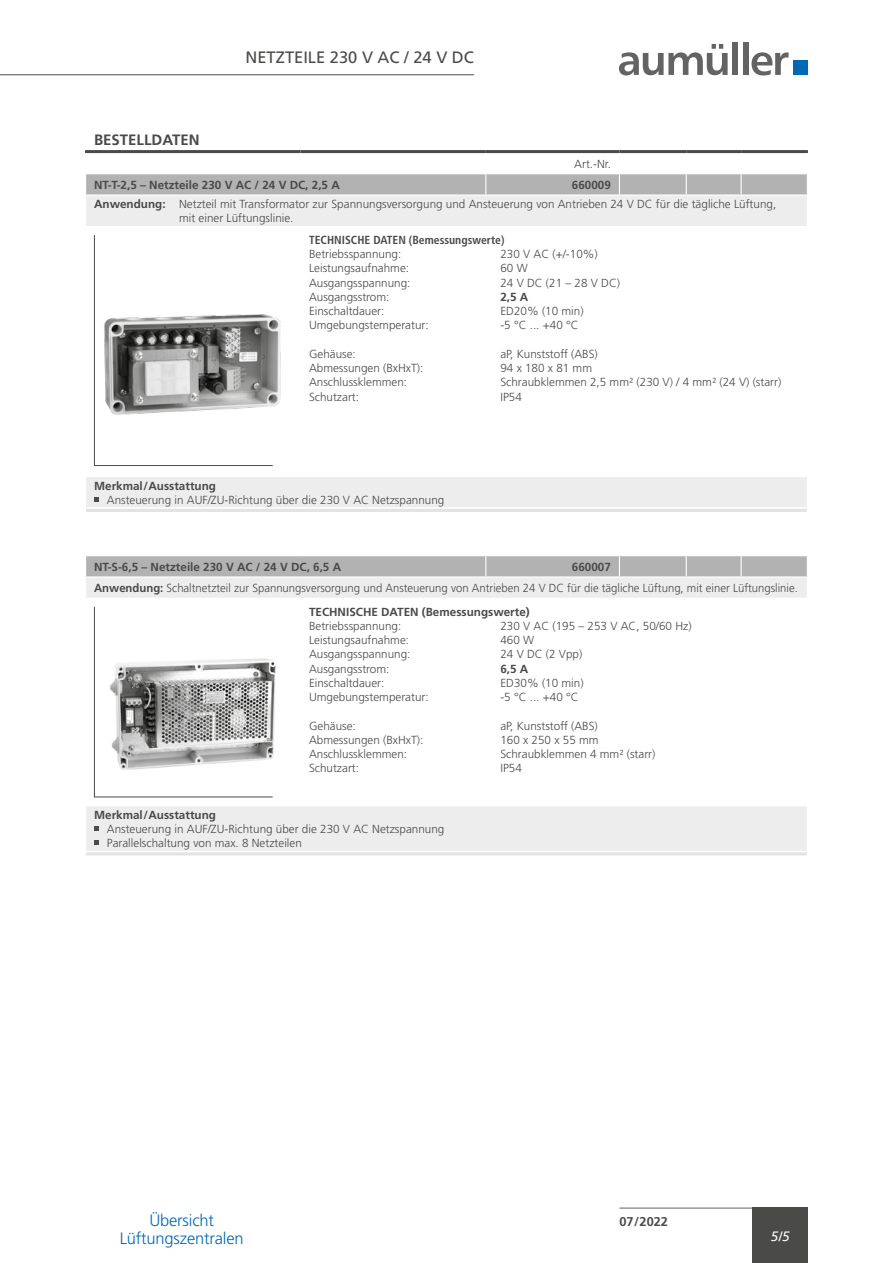
<style>
.page{position:relative;width:893px;height:1263px;background:#fff}
.page>*{position:absolute;margin:0;border:0;box-sizing:border-box;transform-origin:0 0}
.t1{font:300 16.5px/18px "Frutiger LT Std";letter-spacing:-.01em;color:#0069b4;text-align:center}
.t2{font:16.5px "Frutiger LT Std";color:#4a4a49}
.t3{font:700 15px "Frutiger LT Std";color:#4a4a49}
.t4{font:italic 13.5px "Frutiger LT";color:#fff}
.t5{font:700 12.75px "Frutiger LT Std";color:#4a4a49}
.t6{font:300 11.7px/21.3px "Frutiger LT Std";color:#4a4a49}
.t7{font:700 11.7px "Frutiger LT Std";color:#4a4a49}
.t8{font:700 condensed 11.7px "Frutiger LT Std";color:#4a4a49}
.s1{font-weight:700}
</style>
<div class="page">
<hr style="left:0;top:74px;width:474px;height:1px;background:#4a4a49">
<hr style="left:619px;top:1208px;width:189px;height:1px;background:#646363">
<div style="left:753px;top:1208px;width:55px;height:55px;background:#4a4a49"></div>
<svg style="left:619px;top:44px;width:109px;height:31px"></svg>
<div style="left:732px;top:43px;width:6px;height:32px;background:#646363"></div>
<div style="left:743px;top:43px;width:5px;height:32px;background:#646363"></div>
<svg style="left:751px;top:52px;width:38px;height:23px"></svg>
<div style="left:793px;top:60px;width:15px;height:15px;background:#0069b4"></div>
<div style="left:86px;top:806px;width:721px;height:45px;background:#ededed"></div>
<svg style="left:86px;top:556px;width:721px;height:42px;background:#d2d1d1"></svg>
<hr style="left:86px;top:852px;width:721px;height:3px;background:#e3e3e3">
<img style="left:273px;top:662px;width:3px;height:94px">
<svg style="left:94px;top:606px;width:179px;height:191px"></svg>
<svg style="left:94px;top:826px;width:5px;height:5px"></svg>
<svg style="left:94px;top:841px;width:5px;height:4px"></svg>
<div style="left:86px;top:196px;width:721px;height:311px;background:#ededed"></div>
<svg style="left:86px;top:227px;width:721px;height:249px"></svg>
<hr style="left:85px;top:150px;width:216px;height:3px;background:#4a4a49">
<hr style="left:301px;top:150px;width:185px;height:3px;background:#4a4a49">
<hr style="left:486px;top:150px;width:133px;height:3px;background:#4a4a49">
<hr style="left:619px;top:150px;width:67px;height:3px;background:#4a4a49">
<hr style="left:686px;top:150px;width:55px;height:3px;background:#4a4a49">
<hr style="left:741px;top:150px;width:67px;height:3px;background:#4a4a49">
<svg style="left:86px;top:153px;width:721px;height:41px"></svg>
<hr style="left:85px;top:226px;width:216px;height:1px;background:#fff">
<hr style="left:301px;top:226px;width:185px;height:1px;background:#fff">
<hr style="left:300px;top:227px;width:1px;height:249px;background:#fff">
<hr style="left:486px;top:226px;width:133px;height:1px;background:#fff">
<hr style="left:619px;top:226px;width:67px;height:1px;background:#fff">
<hr style="left:686px;top:226px;width:55px;height:1px;background:#fff">
<hr style="left:741px;top:226px;width:67px;height:1px;background:#fff">
<hr style="left:85px;top:476px;width:216px;height:1px;background:#fff">
<hr style="left:301px;top:476px;width:185px;height:1px;background:#fff">
<hr style="left:486px;top:476px;width:133px;height:1px;background:#fff">
<hr style="left:619px;top:476px;width:67px;height:1px;background:#fff">
<hr style="left:686px;top:476px;width:55px;height:1px;background:#fff">
<hr style="left:741px;top:476px;width:67px;height:1px;background:#fff">
<hr style="left:86px;top:509px;width:721px;height:3px;background:#e3e3e3">
<img style="left:273px;top:298px;width:12px;height:120px">
<svg style="left:94px;top:234px;width:179px;height:232px"></svg>
<svg style="left:94px;top:497px;width:5px;height:5px"></svg>
<p class="t3" style="left:94px;top:131px;width:107px">BESTELLDATEN</p>
<h1 class="t2" style="left:246px;top:48px;width:230px">NETZTEILE 230 V AC / 24 V DC</h1>
<p class="t6" style="left:574px;top:153px;width:38px">Art.-Nr.</p>
<p class="t7" style="left:94px;top:178px;width:247px">NT-T-2,5 – Netzteile 230 V AC / 24 V DC, 2,5 A</p>
<p class="t6" style="left:94px;top:175px;width:684px;line-height:19.2px;text-indent:478px"><span class="s1">660009<br>Anwendung:</span> Netzteil mit Transformator zur Spannungsversorgung und Ansteuerung von Antrieben 24 V DC für die tägliche Lüftung,</p>
<p class="t6" style="left:179px;top:208px;width:116px">mit einer Lüftungslinie.</p>
<p class="t8" style="left:309px;top:233px;width:197px">TECHNISCHE DATEN (Bemessungswerte)</p>
<p class="t6" style="left:309px;top:244px;width:94px">Betriebsspannung:</p>
<p class="t6" style="left:500px;top:244px;width:99px">230 V AC (+/-10%)</p>
<p class="t6" style="left:309px;top:258px;width:102px">Leistungsaufnahme:</p>
<p class="t6" style="left:500px;top:258px;width:29px">60 W</p>
<p class="t6" style="left:309px;top:272px;width:103px">Ausgangsspannung:</p>
<p class="t6" style="left:500px;top:272px;width:121px">24 V DC (21 – 28 V DC)</p>
<p class="t6" style="left:309px;top:286px;width:82px">Ausgangsstrom:</p>
<p class="t7" style="left:500px;top:290px;width:29px">2,5 A</p>
<p class="t6" style="left:309px;top:301px;width:77px">Einschaltdauer:</p>
<p class="t6" style="left:500px;top:301px;width:85px">ED20% (10 min)</p>
<p class="t6" style="left:309px;top:315px;width:121px">Umgebungstemperatur:</p>
<p class="t6" style="left:500px;top:315px;width:80px">-5 °C ... +40 °C</p>
<p class="t6" style="left:309px;top:343px;width:48px">Gehäuse:</p>
<p class="t6" style="left:500px;top:343px;width:99px">aP, Kunststoff (ABS)</p>
<p class="t6" style="left:309px;top:358px;width:116px">Abmessungen (BxHxT):</p>
<p class="t6" style="left:500px;top:358px;width:93px">94 x 180 x 81 mm</p>
<p class="t6" style="left:309px;top:372px;width:100px">Anschlussklemmen:</p>
<p class="t6" style="left:500px;top:372px;width:282px">Schraubklemmen 2,5 mm² (230 V) / 4 mm² (24 V) (starr)</p>
<p class="t6" style="left:309px;top:386px;width:52px">Schutzart:</p>
<p class="t6" style="left:500px;top:386px;width:23px">IP54</p>
<p class="t7" style="left:94px;top:479px;width:123px">Merkmal/Ausstattung</p>
<p class="t6" style="left:107px;top:489px;width:339px">Ansteuerung in AUF/ZU-Richtung über die 230 V AC Netzspannung</p>
<p class="t7" style="left:94px;top:560px;width:249px">NT-S-6,5 – Netzteile 230 V AC / 24 V DC, 6,5 A</p>
<p class="t6" style="left:94px;top:556px;width:705px;text-indent:478px"><span class="s1">660007<br>Anwendung:</span> Schaltnetzteil zur Spannungsversorgung und Ansteuerung von Antrieben 24 V DC für die tägliche Lüftung, mit einer Lüftungslinie.</p>
<p class="t7" style="left:309px;top:605px;width:222px">TECHNISCHE DATEN (Bemessungswerte)</p>
<p class="t6" style="left:309px;top:615px;width:94px">Betriebsspannung:</p>
<p class="t6" style="left:500px;top:615px;width:193px">230 V AC (195 – 253 V AC, 50/60 Hz)</p>
<p class="t6" style="left:309px;top:629px;width:102px">Leistungsaufnahme:</p>
<p class="t6" style="left:500px;top:629px;width:35px">460 W</p>
<p class="t6" style="left:309px;top:644px;width:103px">Ausgangsspannung:</p>
<p class="t6" style="left:500px;top:644px;width:83px">24 V DC (2 Vpp)</p>
<p class="t6" style="left:309px;top:658px;width:82px">Ausgangsstrom:</p>
<p class="t7" style="left:500px;top:662px;width:29px">6,5 A</p>
<p class="t6" style="left:309px;top:672px;width:77px">Einschaltdauer:</p>
<p class="t6" style="left:500px;top:672px;width:85px">ED30% (10 min)</p>
<p class="t6" style="left:309px;top:686px;width:121px">Umgebungstemperatur:</p>
<p class="t6" style="left:500px;top:686px;width:80px">-5 °C ... +40 °C</p>
<p class="t6" style="left:309px;top:715px;width:48px">Gehäuse:</p>
<p class="t6" style="left:500px;top:715px;width:99px">aP, Kunststoff (ABS)</p>
<p class="t6" style="left:309px;top:729px;width:116px">Abmessungen (BxHxT):</p>
<p class="t6" style="left:500px;top:729px;width:100px">160 x 250 x 55 mm</p>
<p class="t6" style="left:309px;top:743px;width:100px">Anschlussklemmen:</p>
<p class="t6" style="left:500px;top:743px;width:157px">Schraubklemmen 4 mm² (starr)</p>
<p class="t6" style="left:309px;top:758px;width:52px">Schutzart:</p>
<p class="t6" style="left:500px;top:758px;width:23px">IP54</p>
<p class="t7" style="left:94px;top:808px;width:123px">Merkmal/Ausstattung</p>
<p class="t6" style="left:107px;top:822px;width:339px;line-height:14.2px">Ansteuerung in AUF/ZU-Richtung über die 230 V AC Netzspannung<br>Parallelschaltung von max. 8 Netzteilen</p>
<h1 class="t1" style="left:120px;top:1212px;width:125px">Übersicht<br>Lüftungszentralen</h1>
<p class="t5" style="left:619px;top:1214px;width:50px">07/2022</p>
<p class="t4" style="left:771px;top:1229px;width:20px">5/5</p>
</div>
